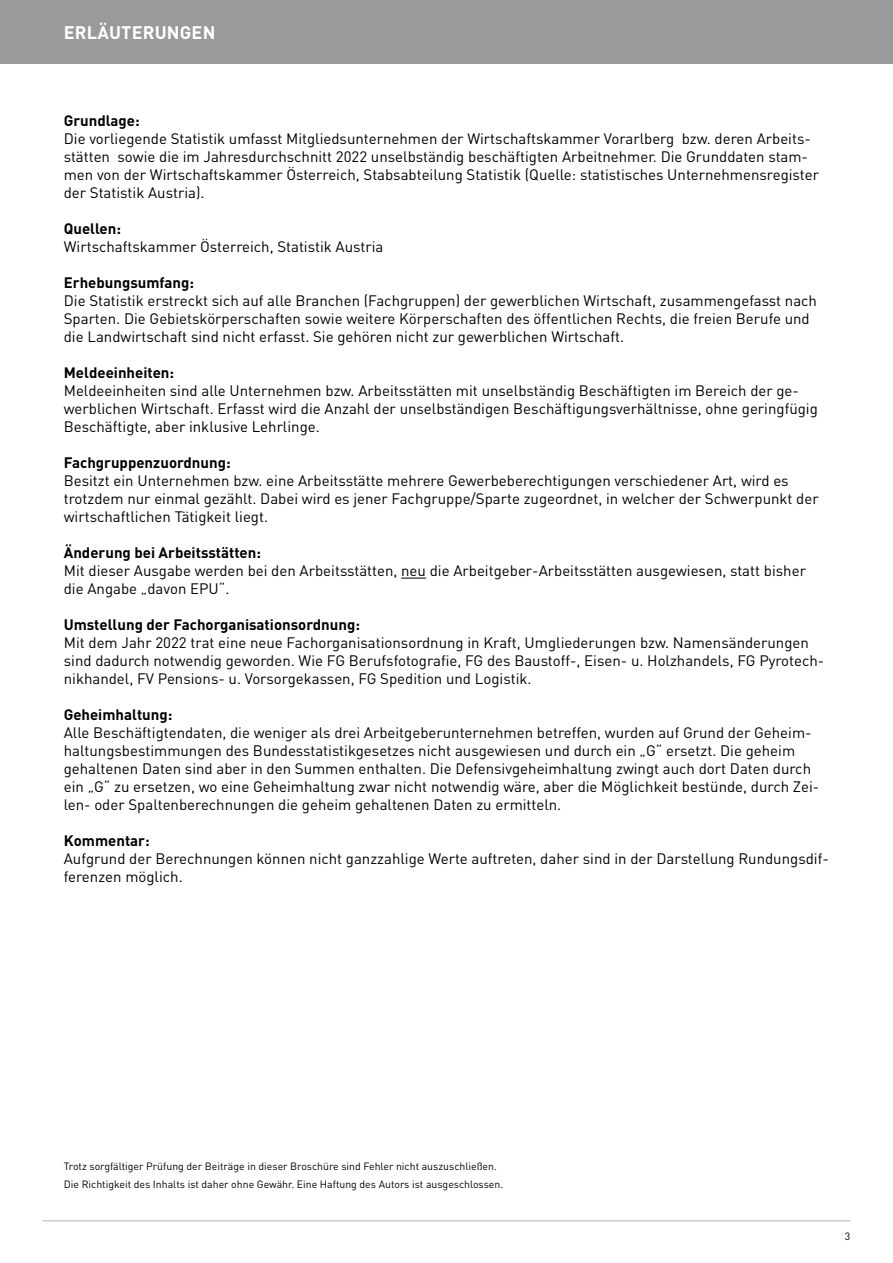
<style>
.page{position:relative;width:893px;height:1263px;background:#fff}
.page>*{position:absolute;margin:0;border:0;box-sizing:border-box;transform-origin:0 0}
.IV-Ebene_1{font:700 18px "DIN Pro";letter-spacing:.01em;color:#fff}
.Fließtext{font:15px/18px "DIN Pro";color:#000}
.Fließtext_bold{font:700 15px "DIN Pro";color:#000}
.Fließtext_bold-2{font:15px/18px "DIN Pro";color:#000}
.Quelle_und_Fußnote{font:10.5px "DIN Pro";color:#000}
</style>
<div class="page">
<div style="left:0;top:0;width:893px;height:64px;background:#9a9a9a"></div>
<hr style="left:43px;top:1220px;width:807px;height:1px;background:#b5b5b5">
<svg style="left:401px;top:578px;width:25px;height:1px"></svg>
<p class="IV-Ebene_1" style="left:64px;top:20px;width:153px">ERLÄUTERUNGEN</p>
<p class="Fließtext_bold" style="left:64px;top:110px;width:78px">Grundlage:</p>
<p class="Fließtext" style="left:64px;top:129px;width:757px">Die vorliegende Statistik umfasst Mitgliedsunternehmen der Wirtschaftskammer Vorarlberg bzw. deren Arbeits&shy;stätten sowie die im Jahresdurchschnitt 2022 unselbständig beschäftigten Arbeitnehmer. Die Grunddaten stam&shy;men von der Wirtschaftskammer Österreich, Stabsabteilung Statistik (Quelle: statistisches Unternehmensregister der Statistik Austria).</p>
<p class="Fließtext_bold" style="left:64px;top:218px;width:59px">Quellen:</p>
<p class="Fließtext" style="left:64px;top:237px;width:321px">Wirtschaftskammer Österreich, Statistik Austria</p>
<p class="Fließtext_bold" style="left:64px;top:272px;width:132px">Erhebungsumfang:</p>
<p class="Fließtext" style="left:64px;top:291px;width:755px">Die Statistik erstreckt sich auf alle Branchen (Fachgruppen) der gewerblichen Wirtschaft, zusammengefasst nach<br>Sparten. Die Gebietskörperschaften sowie weitere Körperschaften des öffentlichen Rechts, die freien Berufe und die Landwirtschaft sind nicht erfasst. Sie gehören nicht zur gewerblichen Wirtschaft.</p>
<p class="Fließtext_bold" style="left:64px;top:362px;width:112px">Meldeeinheiten:</p>
<p class="Fließtext" style="left:64px;top:381px;width:756px">Meldeeinheiten sind alle Unternehmen bzw. Arbeitsstätten mit unselbständig Beschäftigten im Bereich der ge&shy;werblichen Wirtschaft. Erfasst wird die Anzahl der unselbständigen Beschäftigungsverhältnisse, ohne geringfügig<br>Beschäftigte, aber inklusive Lehrlinge.</p>
<p class="Fließtext_bold" style="left:64px;top:452px;width:168px">Fachgruppenzuordnung:</p>
<p class="Fließtext" style="left:64px;top:471px;width:756px">Besitzt ein Unternehmen bzw. eine Arbeitsstätte mehrere Gewerbeberechtigungen verschiedener Art, wird es trotzdem nur einmal gezählt. Dabei wird es jener Fachgruppe/Sparte zugeordnet, in welcher der Schwerpunkt der wirtschaftlichen Tätigkeit liegt.</p>
<p class="Fließtext_bold" style="left:64px;top:542px;width:199px">Änderung bei Arbeitsstätten:</p>
<p class="Fließtext" style="left:64px;top:561px;width:744px">Mit dieser Ausgabe werden bei den Arbeitsstätten, neu die Arbeitgeber-Arbeitsstätten ausgewiesen, statt bisher die Angabe „davon EPU“.</p>
<p class="Fließtext_bold" style="left:64px;top:614px;width:298px">Umstellung der Fachorganisationsordnung:</p>
<p class="Fließtext" style="left:64px;top:633px;width:762px">Mit dem Jahr 2022 trat eine neue Fachorganisationsordnung in Kraft, Umgliederungen bzw. Namensänderungen sind dadurch notwendig geworden. Wie FG Berufsfotografie, FG des Baustoff-, Eisen- u. Holzhandels, FG Pyrotech&shy;nikhandel, FV Pensions- u. Vorsorgekassen, FG Spedition und Logistik.</p>
<p class="Fließtext_bold" style="left:64px;top:704px;width:110px">Geheimhaltung:</p>
<p class="Fließtext" style="left:64px;top:723px;width:757px">Alle Beschäftigtendaten, die weniger als drei Arbeitgeberunternehmen betreffen, wurden auf Grund der Geheim&shy;haltungsbestimmungen des Bundesstatistikgesetzes nicht ausgewiesen und durch ein „G“ ersetzt. Die geheim gehaltenen Daten sind aber in den Summen enthalten. Die Defensivgeheimhaltung zwingt auch dort Daten durch ein „G“ zu ersetzen, wo eine Geheimhaltung zwar nicht notwendig wäre, aber die Möglichkeit bestünde, durch Zei&shy;len- oder Spaltenberechnungen die geheim gehaltenen Daten zu ermitteln.</p>
<p class="Fließtext_bold" style="left:64px;top:830px;width:87px">Kommentar:</p>
<p class="Fließtext_bold-2" style="left:64px;top:849px;width:766px">Aufgrund der Berechnungen können nicht ganzzahlige Werte auftreten, daher sind in der Darstellung Rundungsdif&shy;ferenzen möglich.</p>
<p class="Quelle_und_Fußnote" style="left:64px;top:1159px;width:435px">Trotz sorgfältiger Prüfung der Beiträge in dieser Broschüre sind Fehler nicht auszuschließen.</p>
<p class="Quelle_und_Fußnote" style="left:64px;top:1177px;width:441px">Die Richtigkeit des Inhalts ist daher ohne Gewähr. Eine Haftung des Autors ist ausgeschlossen.</p>
<p class="Quelle_und_Fußnote" style="left:845px;top:1228px;width:7px">3</p>
</div>
